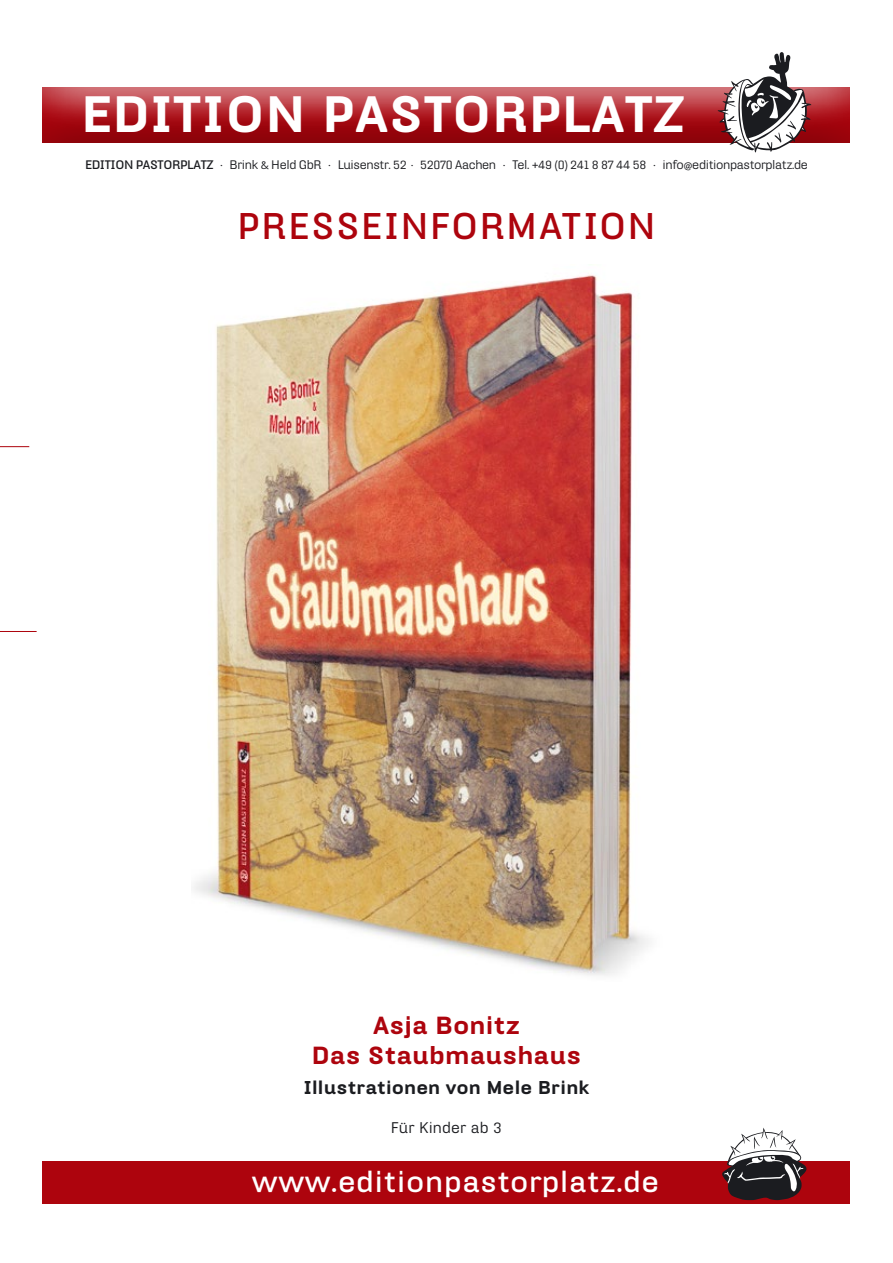
<style>
.page{position:relative;width:893px;height:1263px;background:#fff}
.page>*{position:absolute;margin:0;border:0;box-sizing:border-box;transform-origin:0 0}
.t1{font:900 49.5px "Hydra Text";letter-spacing:.01em;color:#fff}
.t2{font:700 36px "Hydra Text";letter-spacing:.04em;color:#ad040d}
.t3{font:700 28.5px "Hydra Text";letter-spacing:.02em;color:#fff}
.t4{font:900 24px/30px "Hydra Text";color:#ad040d;text-align:center}
.t5{font:900 18px "Hydra Text";color:#1b1c20}
.t6{font:15px "Hydra Text";letter-spacing:.01em;color:#1b1c20}
.t7{font:12px "Hydra Text";letter-spacing:-.03em;color:#1b1c20}
.s1{font-weight:700}
</style>
<div class="page">
<div style="left:43px;top:1161px;width:807px;height:42px;background:#ad040d"></div>
<svg style="left:0;top:446px;width:29px;height:1px"></svg>
<hr style="left:0;top:631px;width:37px;height:1px;background:#ad040d">
<div style="left:42px;top:87px;width:810px;height:47px;background:#fff;opacity:.75"></div>
<div style="left:42px;top:96px;width:810px;height:49px;background:#1b1c20;opacity:.3"></div>
<svg style="left:717px;top:52px;width:94px;height:101px"></svg>
<svg style="left:722px;top:1127px;width:85px;height:73px"></svg>
<img style="left:193px;top:275px;width:456px;height:701px">
<h1 class="t1" style="left:81px;top:82px;width:604px">EDITION PASTORPLATZ</h1>
<p class="t7" style="left:85px;top:157px;width:724px"><span class="s1">EDITION PASTORPLATZ</span> · Brink &amp; Held GbR · Luisenstr. 52 · 52070 Aachen · Tel. +49 (0) 241 8 87 44 58 · info@editionpastorplatz.de</p>
<h2 class="t2" style="left:237px;top:203px;width:420px">PRESSEINFORMATION</h2>
<h3 class="t4" style="left:312px;top:1010px;width:271px">Asja Bonitz<br>Das Staubmaushaus</h3>
<h3 class="t5" style="left:303px;top:1076px;width:287px">Illustrationen von Mele Brink</h3>
<p class="t6" style="left:391px;top:1118px;width:113px">Für Kinder ab 3</p>
<h3 class="t3" style="left:252px;top:1163px;width:409px">www.editionpastorplatz.de</h3>
</div>
